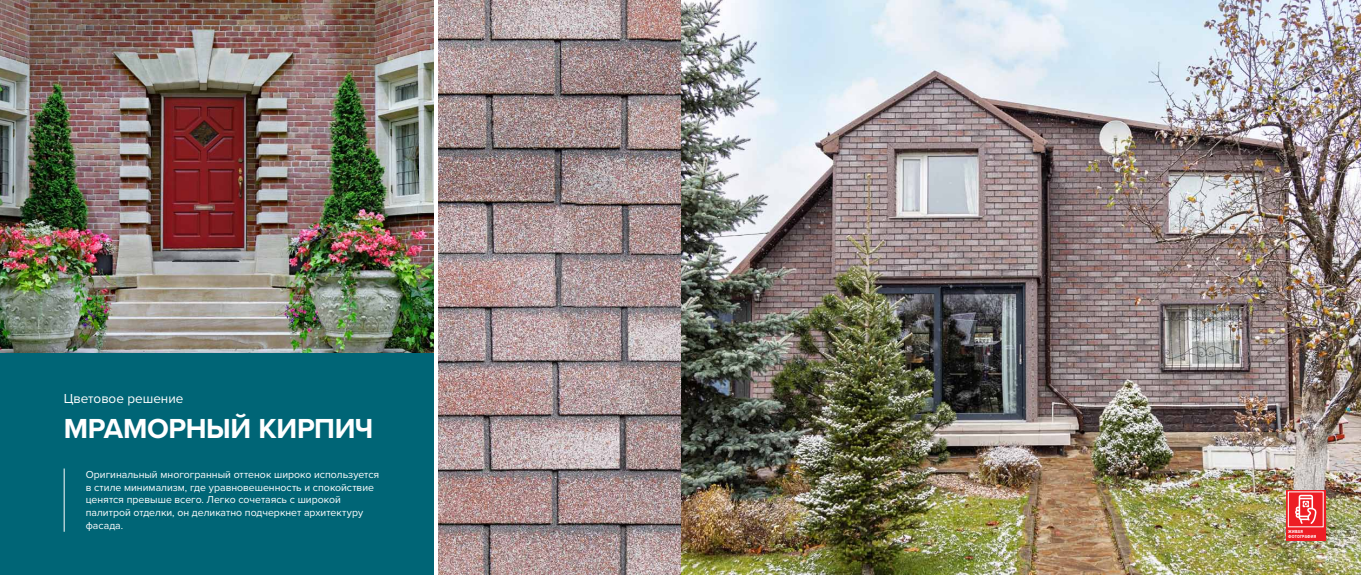
<style>
.page{position:relative;width:1361px;height:575px;background:#fff}
.page>*{position:absolute;margin:0;border:0;box-sizing:border-box;transform-origin:0 0}
.t1{font:700 28.5px "Proxima Nova";color:#fff}
.t2{font:13.5px "Proxima Nova";color:#fff}
.t3{font:10.5px/12.6px "Proxima Nova";color:#fff}
.t4{font:700 4.57px/4.9px "Proxima Nova Cond";letter-spacing:.025em;color:#fff}
</style>
<div class="page">
<img style="left:438px;top:0;width:923px;height:574px">
<img style="left:0;top:0;width:434px;height:353px">
<div style="left:0;top:353px;width:435px;height:221px;background:#006576"></div>
<hr style="left:64px;top:468px;width:1px;height:63px;background:#fff">
<svg style="left:1286px;top:489px;width:39px;height:51px"></svg>
<svg style="left:1295px;top:494px;width:21px;height:30px"></svg>
<p class="t2" style="left:64px;top:389px;width:121px">Цветовое решение</p>
<h1 class="t1" style="left:64px;top:411px;width:104px">мраморн</h1>
<h1 class="t1" style="left:206px;top:411px;width:73px">ый кирпи</h1>
<h1 class="t1" style="left:355px;top:411px;width:20px">ч</h1>
<p class="t3" style="left:86px;top:468px;width:295px">Оригинальный многогранный оттенок широко используется в стиле минимализм, где уравновешенность и спокойствие ценятся превыше всего. Легко сочетаясь с широкой палитрой отделки, он деликатно подчеркнет архитектуру фасада.</p>
<p class="t4" style="left:1288px;top:528px;width:29px">ЖИВАЯ<br>ФОТОГРАФИЯ</p>
</div>
